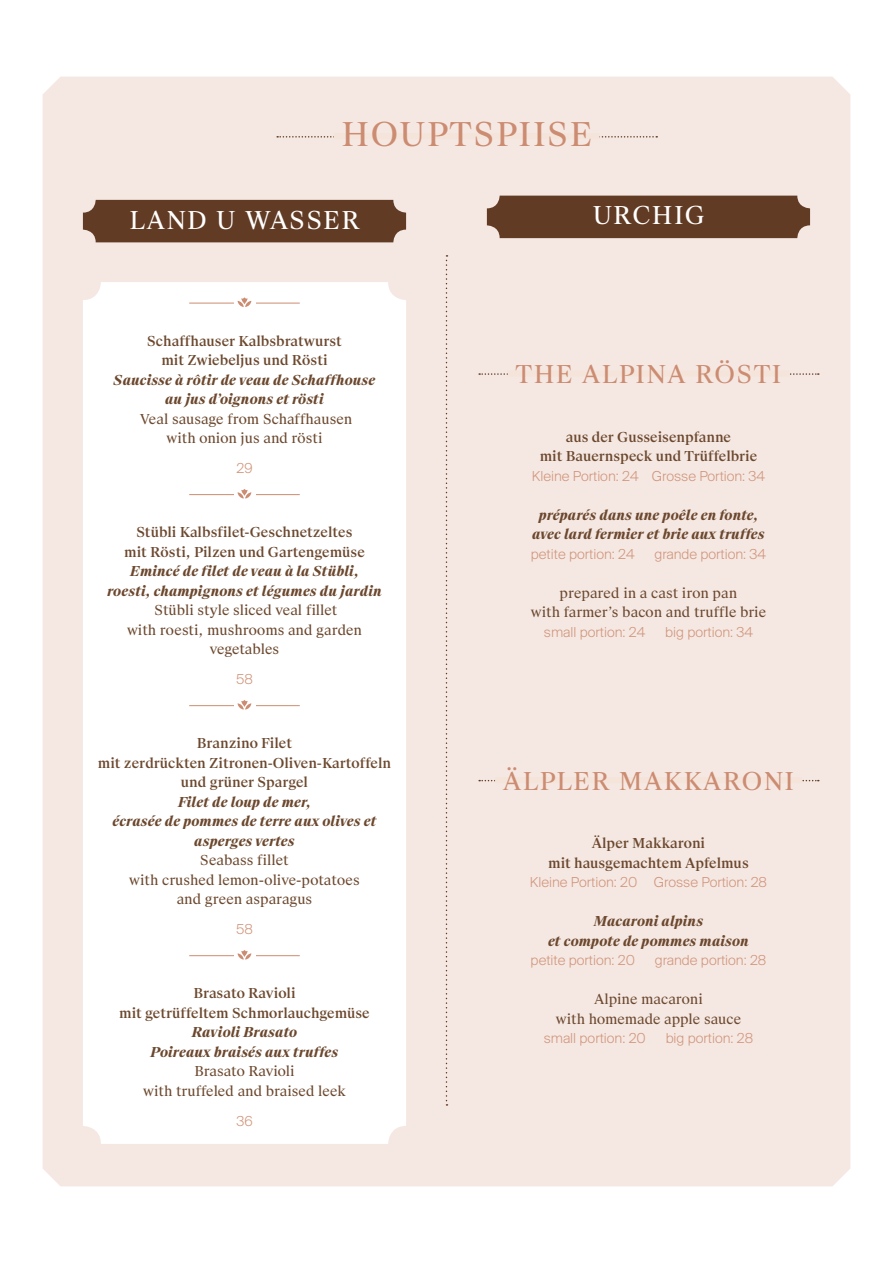
<style>
.page{position:relative;width:893px;height:1263px;background:#fff}
.page>*{position:absolute;margin:0;border:0;box-sizing:border-box;transform-origin:0 0}
.t1{font:36px "Suisse BP Serif";letter-spacing:.055em;color:#cc8c71}
.t2{font:27px "Suisse BP Serif";letter-spacing:.05em;color:#cc8c71}
.t3{font:27px "Suisse BP Serif";letter-spacing:.05em;color:#fff}
.t4{font:italic 700 15px/19.5px "Suisse BP Serif";color:#6c482e;text-align:center}
.t5{font:500 15px/19.5px "Suisse BP Serif";color:#6c482e;text-align:center}
.t6{font:15px/19.5px "Suisse BP Serif";color:#6c482e;text-align:center}
.t7{font:300 15px "Suisse BP Intl";color:#d1967c}
</style>
<div class="page">
<div style="left:43px;top:77px;width:807px;height:1109px;background:#f5e8e3"></div>
<div style="left:83px;top:282px;width:323px;height:862px;background:#fff;border-radius:18px"></div>
<hr style="left:189px;top:303px;width:111px;height:1px;background:#cc8c71">
<hr style="left:189px;top:494px;width:111px;height:1px;background:#cc8c71">
<hr style="left:189px;top:705px;width:111px;height:1px;background:#cc8c71">
<hr style="left:189px;top:955px;width:111px;height:1px;background:#cc8c71">
<div style="left:234px;top:293px;width:21px;height:18px;background:#fff"></div>
<svg style="left:238px;top:297px;width:13px;height:10px"></svg>
<div style="left:234px;top:485px;width:21px;height:18px;background:#fff"></div>
<svg style="left:238px;top:489px;width:13px;height:9px"></svg>
<div style="left:234px;top:696px;width:21px;height:18px;background:#fff"></div>
<svg style="left:238px;top:700px;width:13px;height:9px"></svg>
<div style="left:234px;top:946px;width:21px;height:18px;background:#fff"></div>
<svg style="left:238px;top:950px;width:13px;height:9px"></svg>
<svg style="left:479px;top:373px;width:340px;height:2px"></svg>
<div style="left:508px;top:371px;width:281px;height:6px;background:#f4e4da"></div>
<svg style="left:479px;top:780px;width:340px;height:1px"></svg>
<div style="left:495px;top:777px;width:307px;height:6px;background:#f4e4da"></div>
<svg style="left:446px;top:255px;width:1px;height:851px"></svg>
<div style="left:83px;top:200px;width:323px;height:42px;background:#613b24;border-radius:13px"></div>
<div style="left:487px;top:196px;width:323px;height:42px;background:#613b24;border-radius:13px"></div>
<svg style="left:277px;top:136px;width:380px;height:2px"></svg>
<div style="left:334px;top:133px;width:266px;height:6px;background:#f4e4da"></div>
<h1 class="t1" style="left:341px;top:111px;width:153px">houptspiise</h1>
<h2 class="t3" style="left:130px;top:203px;width:136px">land u wasser</h2>
<h2 class="t3" style="left:593px;top:198px;width:97px">urchig</h2>
<p class="t5" style="left:147px;top:331px;width:196px">Schaffhauser Kalbsbratwurst mit Zwiebeljus und Rösti</p>
<p class="t4" style="left:114px;top:370px;width:263px">Saucisse à rôtir de veau de Schaffhouse au jus d’oignons et rösti</p>
<p class="t6" style="left:140px;top:409px;width:214px">Veal sausage from Schaffhausen with onion jus and rösti</p>
<p class="t7" style="left:236px;top:459px;width:18px">29</p>
<p class="t5" style="left:124px;top:522px;width:242px">Stübli Kalbsfilet-Geschnetzeltes mit Rösti, Pilzen und Gartengemüse</p>
<p class="t4" style="left:107px;top:561px;width:276px">Emincé de filet de veau à la Stübli, roesti, champignons et légumes du jardin</p>
<p class="t6" style="left:127px;top:600px;width:236px">Stübli style sliced veal fillet<br>with roesti, mushrooms and garden vegetables</p>
<p class="t7" style="left:236px;top:670px;width:18px">58</p>
<p class="t5" style="left:98px;top:733px;width:295px">Branzino Filet<br>mit zerdrückten Zitronen-Oliven-Kartoffeln und grüner Spargel</p>
<p class="t4" style="left:112px;top:792px;width:266px">Filet de loup de mer,<br>écrasée de pommes de terre aux olives et asperges vertes</p>
<p class="t6" style="left:129px;top:850px;width:232px">Seabass fillet<br>with crushed lemon-olive-potatoes and green asparagus</p>
<p class="t7" style="left:236px;top:920px;width:18px">58</p>
<p class="t5" style="left:119px;top:983px;width:252px">Brasato Ravioli<br>mit getrüffeltem Schmorlauchgemüse</p>
<p class="t4" style="left:151px;top:1022px;width:189px">Ravioli Brasato<br>Poireaux braisés aux truffes</p>
<p class="t6" style="left:143px;top:1061px;width:204px">Brasato Ravioli<br>with truffeled and braised leek</p>
<p class="t7" style="left:236px;top:1112px;width:18px">36</p>
<h2 class="t2" style="left:516px;top:357px;width:83px">the alpi</h2>
<h2 class="t2" style="left:646px;top:357px;width:134px">na rösti</h2>
<p class="t5" style="left:540px;top:427px;width:219px">aus der Gusseisenpfanne<br>mit Bauernspeck und Trüffelbrie</p>
<p class="t7" style="left:532px;top:467px;width:235px">Kleine Portion: 24 Grosse Portion: 34</p>
<p class="t4" style="left:532px;top:505px;width:234px">préparés dans une poêle en fonte, avec lard fermier et brie aux truffes</p>
<p class="t7" style="left:531px;top:545px;width:105px">petite portion: 24</p>
<p class="t7" style="left:654px;top:545px;width:113px">grande portion: 34</p>
<p class="t6" style="left:531px;top:583px;width:237px">prepared in a cast iron pan<br>with farmer’s bacon and truffle brie</p>
<p class="t7" style="left:544px;top:623px;width:103px">small portion: 24</p>
<p class="t7" style="left:665px;top:623px;width:89px">big portion: 34</p>
<h2 class="t2" style="left:503px;top:764px;width:39px">älpler</h2>
<h2 class="t2" style="left:619px;top:764px;width:105px">makkaro</h2>
<h2 class="t2" style="left:764px;top:764px;width:30px">ni</h2>
<p class="t5" style="left:548px;top:833px;width:202px">Älper Makkaroni<br>mit hausgemachtem Apfelmus</p>
<p class="t7" style="left:530px;top:873px;width:239px">Kleine Portion: 20 Grosse Portion: 28</p>
<p class="t4" style="left:548px;top:911px;width:202px">Macaroni alpins<br>et compote de pommes maison</p>
<p class="t7" style="left:531px;top:951px;width:106px">petite portion: 20</p>
<p class="t7" style="left:655px;top:951px;width:113px">grande portion: 28</p>
<p class="t6" style="left:556px;top:989px;width:187px">Alpine macaroni<br>with homemade apple sauce</p>
<p class="t7" style="left:544px;top:1029px;width:104px">small portion: 20</p>
<p class="t7" style="left:666px;top:1029px;width:89px">big portion: 28</p>
</div>
